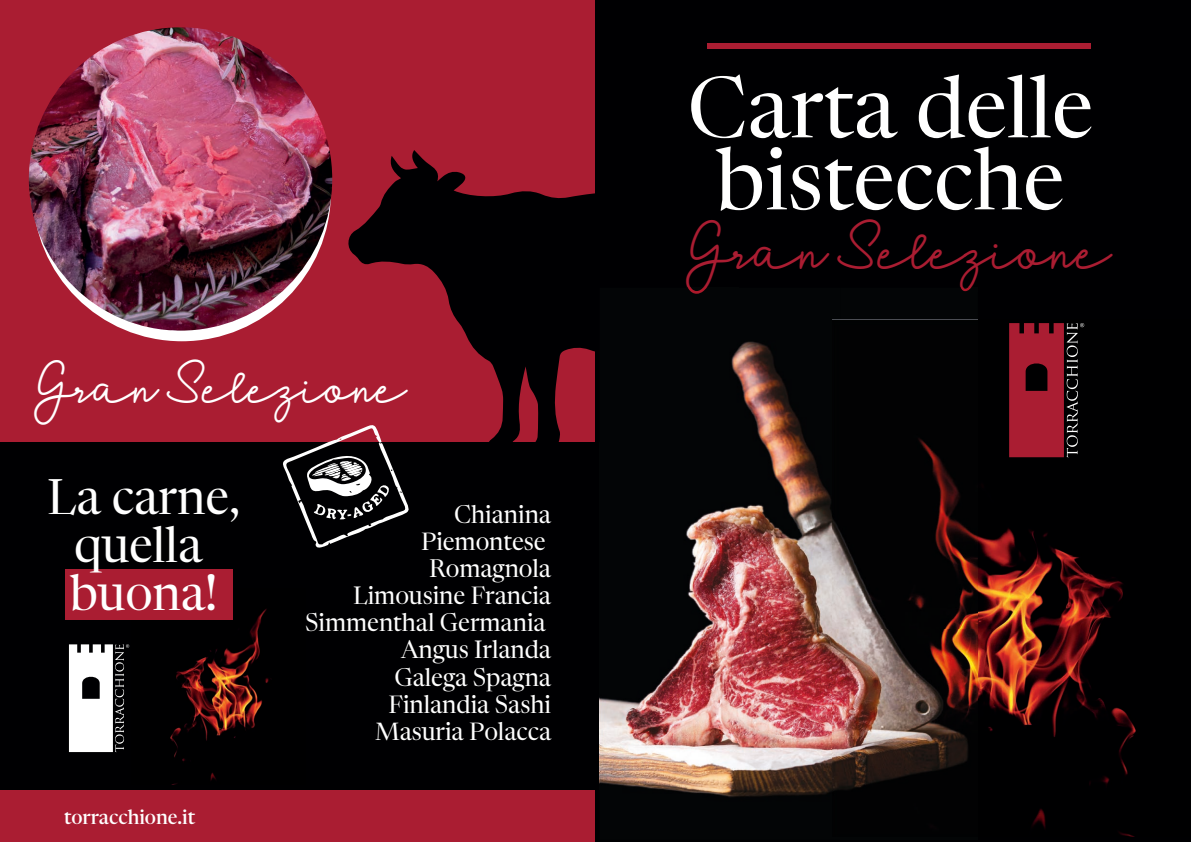
<style>
.page{position:relative;width:1191px;height:842px;background:#fff}
.page>*{position:absolute;margin:0;border:0;box-sizing:border-box;transform-origin:0 0}
.t1{font:84.6px/72px "Newsreader Display";letter-spacing:-.005em;color:#fff;text-align:center}
.t2{font:48px/48px "Newsreader Display";letter-spacing:-.005em;color:#fff;text-align:center}
.t3{font:41.8px "monochrome";color:#aa1d32}
.t4{font:36.7px "monochrome";color:#fff}
.t5{font:24.1px/27.1px "Newsreader Display";letter-spacing:-.005em;color:#fff;text-align:right}
.t6{font:500 19.4px "Newsreader Display";letter-spacing:-.005em;color:#fff}
</style>
<div class="page">
<div style="left:0;top:0;width:596px;height:842px;background:#aa1d32"></div>
<div style="left:595px;top:0;width:596px;height:842px;background:#000002"></div>
<img style="left:832px;top:324px;width:304px;height:513px">
<svg style="left:1009px;top:323px;width:75px;height:134px"></svg>
<div style="left:0;top:442px;width:599px;height:347px;background:#000002"></div>
<img style="left:132px;top:588px;width:139px;height:197px">
<div style="left:707px;top:43px;width:383px;height:6px;background:#aa1d32"></div>
<svg style="left:69px;top:644px;width:60px;height:108px"></svg>
<div style="left:65px;top:569px;width:167px;height:50px;background:#aa1d32"></div>
<img style="left:687px;top:319px;width:153px;height:210px">
<img style="left:840px;top:291px;width:138px;height:29px">
<img style="left:600px;top:529px;width:232px;height:242px">
<img style="left:600px;top:771px;width:240px;height:66px">
<img style="left:688px;top:288px;width:19px;height:6px">
<img style="left:961px;top:288px;width:10px;height:3px">
<img style="left:599px;top:697px;width:1px;height:87px">
<svg style="left:348px;top:150px;width:247px;height:292px"></svg>
<div style="left:33px;top:43px;width:298px;height:298px;background:#fff;border-radius:50%"></div>
<img style="left:29px;top:27px;width:303px;height:304px;border-radius:152px">
<svg style="left:283px;top:423px;width:127px;height:125px"></svg>
<h3 class="t4" style="left:39px;top:369px;width:368px">Gran Selezione</h3>
<h2 class="t2" style="left:47px;top:468px;width:195px">La carne, quella buona!</h2>
<p class="t6" style="left:64px;top:801px;width:133px">torracchione.it</p>
<p class="t5" style="left:305px;top:498px;width:247px">Chianina<br>Piemontese<br>Romagnola<br>Limousine Francia<br>Simmenthal Germania<br>Angus Irlanda<br>Galega Spagna<br>Finlandia Sashi<br>Masuria Polacca</p>
<h1 class="t1" style="left:687px;top:62px;width:408px">Carta delle bistecche</h1>
<h3 class="t3" style="left:692px;top:230px;width:420px">Gran Selezione</h3>
</div>
